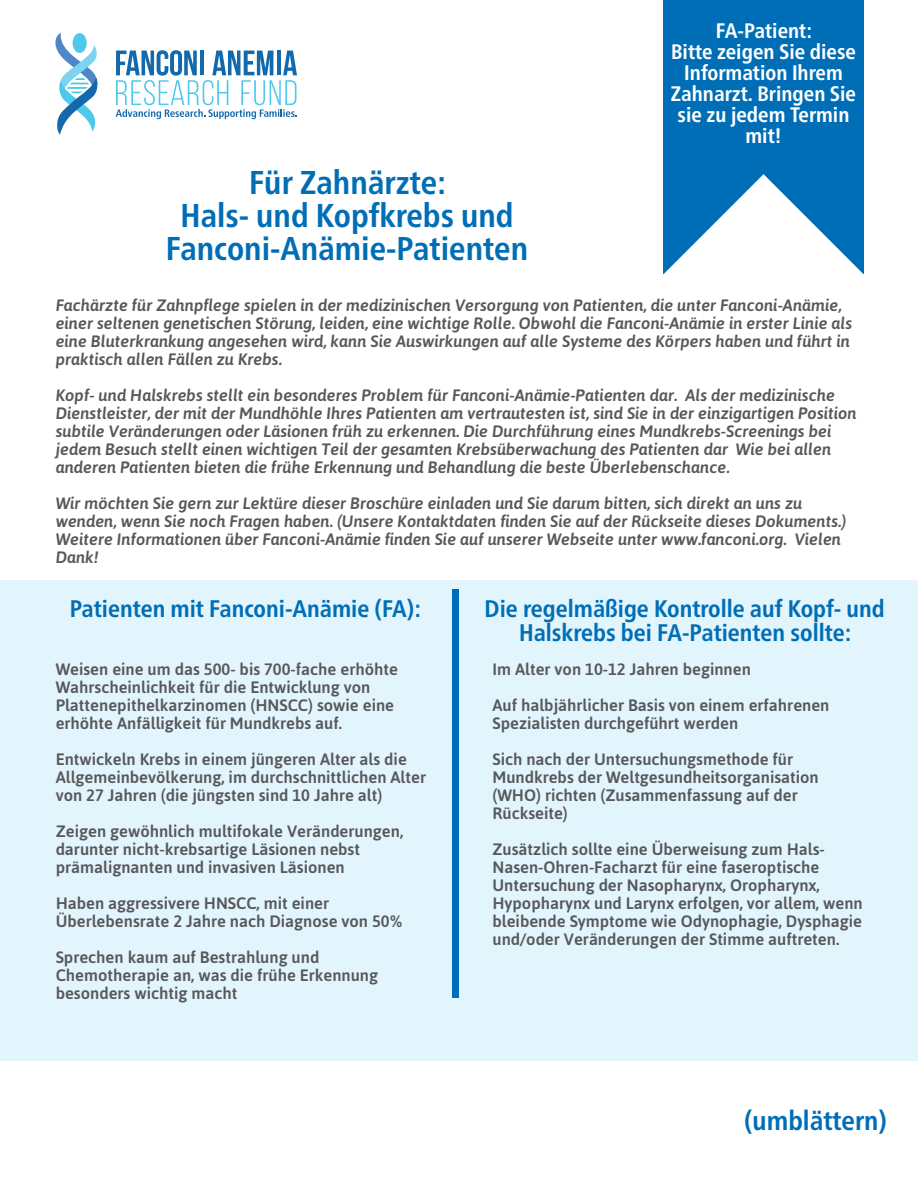
<style>
.page{position:relative;width:918px;height:1188px;background:#fff}
.page>*{position:absolute;margin:0;border:0;box-sizing:border-box;transform-origin:0 0}
.t1{font:700 condensed 33px "Frutiger Neue LTCYR";color:#006eb6}
.t2{font:700 condensed 27px "Frutiger Neue LTCYR";color:#006eb6}
.t3{font:700 condensed 24px/24px "Frutiger Neue LTCYR";color:#006eb6;text-align:center}
.t4{font:700 condensed 21px/21px "Frutiger Neue LTCYR";color:#fff;text-align:center}
.t5{font:italic 500 16.5px/18px "Asap";color:#57585a}
.t6{font:500 16.5px/18px "Asap";color:#57585a}
</style>
<div class="page">
<div style="left:0;top:580px;width:918px;height:481px;background:#e2f4fc"></div>
<div style="left:663px;top:0;width:201px;height:273px;background:#006eb6"></div>
<svg style="left:663px;top:174px;width:201px;height:100px"></svg>
<svg style="left:116px;top:50px;width:181px;height:69px"></svg>
<svg style="left:55px;top:32px;width:43px;height:103px"></svg>
<div style="left:453px;top:590px;width:6px;height:408px;background:#006eb6"></div>
<p class="t1" style="left:249px;top:163px;width:199px">Für Zahnärzte:</p>
<p class="t1" style="left:180px;top:196px;width:335px">Hals- und Kopfkrebs und</p>
<p class="t1" style="left:166px;top:229px;width:364px">Fanconi-Anämie-Patienten</p>
<p class="t4" style="left:716px;top:20px;width:98px">FA-Patient:</p>
<p class="t4" style="left:671px;top:41px;width:187px">Bitte zeigen Sie diese<br>Information Ihrem<br>Zahnarzt. Bringen Sie sie zu jedem Termin mit!</p>
<p class="t5" style="left:56px;top:295px;width:798px">Fachärzte für Zahnpflege spielen in der medizinischen Versorgung von Patienten, die unter Fanconi-Anämie, einer seltenen genetischen Störung, leiden, eine wichtige Rolle. Obwohl die Fanconi-Anämie in erster Linie als eine Bluterkrankung angesehen wird, kann Sie Auswirkungen auf alle Systeme des Körpers haben und führt in praktisch allen Fällen zu Krebs.</p>
<p class="t5" style="left:56px;top:385px;width:803px">Kopf- und Halskrebs stellt ein besonderes Problem für Fanconi-Anämie-Patienten dar. Als der medizinische Dienstleister, der mit der Mundhöhle Ihres Patienten am vertrautesten ist, sind Sie in der einzigartigen Position subtile Veränderungen oder Läsionen früh zu erkennen. Die Durchführung eines Mundkrebs-Screenings bei jedem Besuch stellt einen wichtigen Teil der gesamten Krebsüberwachung des Patienten dar Wie bei allen anderen Patienten bieten die frühe Erkennung und Behandlung die beste Überlebenschance.</p>
<p class="t5" style="left:56px;top:493px;width:792px">Wir möchten Sie gern zur Lektüre dieser Broschüre einladen und Sie darum bitten, sich direkt an uns zu wenden, wenn Sie noch Fragen haben. (Unsere Kontaktdaten finden Sie auf der Rückseite dieses Dokuments.)<br>Weitere Informationen über Fanconi-Anämie finden Sie auf unserer Webseite unter www.fanconi.org. Vielen Dank!</p>
<p class="t3" style="left:70px;top:597px;width:353px">Patienten mit Fanconi-Anämie (FA):</p>
<p class="t6" style="left:56px;top:659px;width:344px">Weisen eine um das 500- bis 700-fache erhöhte Wahrscheinlichkeit für die Entwicklung von Plattenepithelkarzinomen (HNSCC) sowie eine erhöhte Anfälligkeit für Mundkrebs auf.</p>
<p class="t6" style="left:56px;top:749px;width:372px">Entwickeln Krebs in einem jüngeren Alter als die<br>Allgemeinbevölkerung, im durchschnittlichen Alter von 27 Jahren (die jüngsten sind 10 Jahre alt)</p>
<p class="t6" style="left:56px;top:821px;width:349px">Zeigen gewöhnlich multifokale Veränderungen, darunter nicht-krebsartige Läsionen nebst prämalignanten und invasiven Läsionen</p>
<p class="t6" style="left:56px;top:893px;width:348px">Haben aggressivere HNSCC, mit einer<br>Überlebensrate 2 Jahre nach Diagnose von 50%</p>
<p class="t6" style="left:56px;top:947px;width:324px">Sprechen kaum auf Bestrahlung und<br>Chemotherapie an, was die frühe Erkennung besonders wichtig macht</p>
<p class="t3" style="left:485px;top:597px;width:402px">Die regelmäßige Kontrolle auf Kopf- und<br>Halskrebs bei FA-Patienten sollte:</p>
<p class="t6" style="left:492px;top:659px;width:260px">Im Alter von 10-12 Jahren beginnen</p>
<p class="t6" style="left:492px;top:695px;width:339px">Auf halbjährlicher Basis von einem erfahrenen<br>Spezialisten durchgeführt werden</p>
<p class="t6" style="left:492px;top:749px;width:328px">Sich nach der Untersuchungsmethode für Mundkrebs der Weltgesundheitsorganisation (WHO) richten (Zusammenfassung auf der Rückseite)</p>
<p class="t6" style="left:492px;top:839px;width:372px">Zusätzlich sollte eine Überweisung zum Hals-Nasen-Ohren-Facharzt für eine faseroptische Untersuchung der Nasopharynx, Oropharynx, Hypopharynx und Larynx erfolgen, vor allem, wenn bleibende Symptome wie Odynophagie, Dysphagie und/oder Veränderungen der Stimme auftreten.</p>
<p class="t2" style="left:744px;top:1105px;width:144px">(umblättern)</p>
</div>
